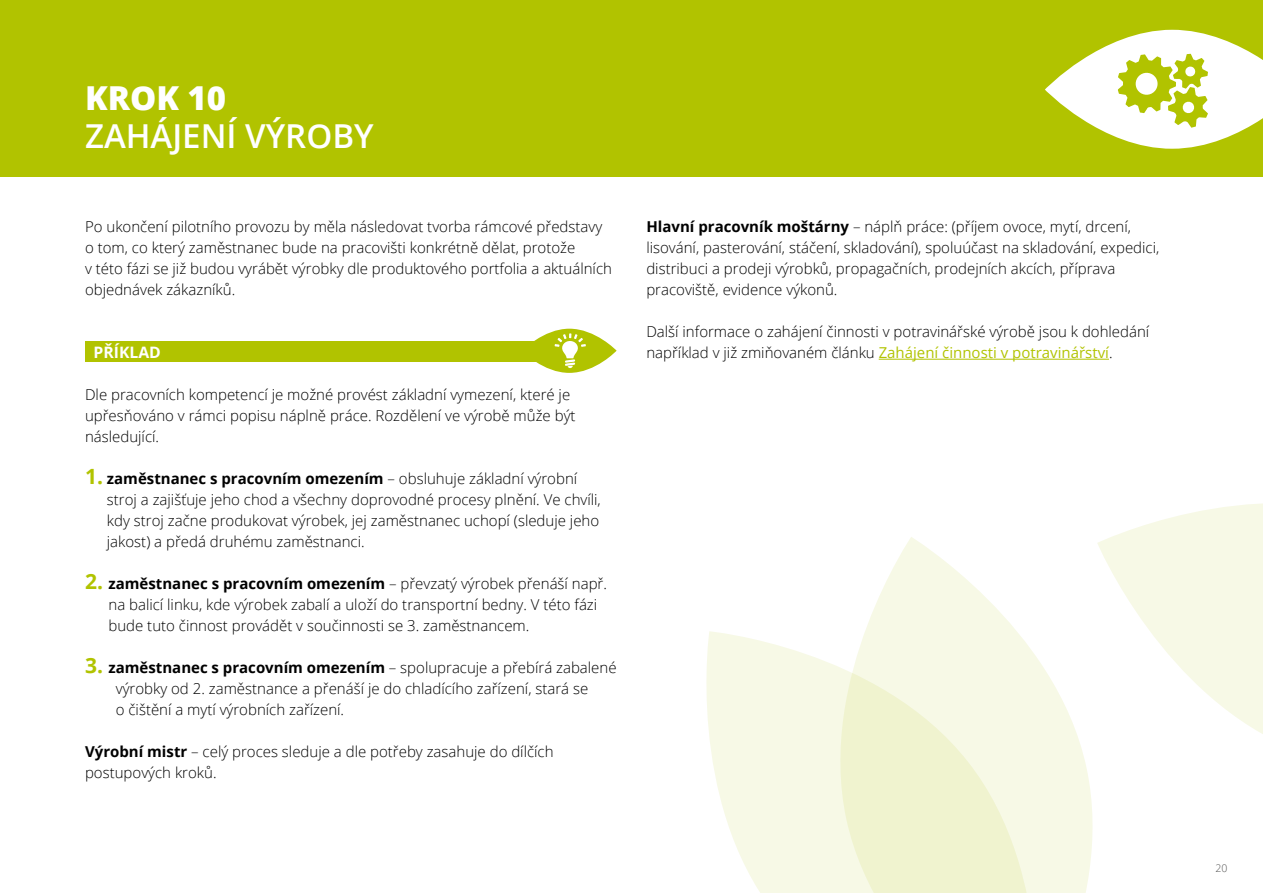
<style>
.page{position:relative;width:1263px;height:893px;background:#fff}
.page>*{position:absolute;margin:0;border:0;box-sizing:border-box;transform-origin:0 0}
.t1{font:600 33px "Open Sans";color:#fff}
.t2{font:800 33px "Open Sans";color:#fff}
.t3{font:700 15.75px "Open Sans";color:#fff}
.t4{font:300 15px/21px "Open Sans";color:#000}
.t5{font:300 10.5px "Open Sans";color:#575756}
.s1{font-weight:700;font-size:21px;color:#b1c300}
.s2{font-weight:700}
.s3{font-weight:400;color:#b1c300}
</style>
<div class="page">
<div style="left:0;top:0;width:1263px;height:176px;background:#b1c300"></div>
<div style="left:85px;top:342px;width:510px;height:20px;background:#b1c300"></div>
<hr style="left:879px;top:359px;width:230px;height:1px;background:#b1c300">
<svg style="left:706px;top:631px;width:110px;height:262px;fill:#f7f9e6"></svg>
<svg style="left:816px;top:537px;width:277px;height:356px;fill:#f7f9e6"></svg>
<svg style="left:1097px;top:503px;width:166px;height:231px;fill:#f7f9e6"></svg>
<svg style="left:522px;top:329px;width:95px;height:44px;fill:#b1c300"></svg>
<svg style="left:554px;top:333px;width:32px;height:35px"></svg>
<svg style="left:1045px;top:30px;width:218px;height:119px"></svg>
<h1 class="t2" style="left:85px;top:73px;width:143px">KROK 10</h1>
<h1 class="t1" style="left:85px;top:113px;width:290px">ZAHÁJENÍ VÝROBY</h1>
<p class="t4" style="left:85px;top:216px;width:528px">Po ukončení pilotního provozu by měla následovat tvorba rámcové představy o tom, co který zaměstnanec bude na pracovišti konkrétně dělat, protože<br>v této fázi se již budou vyrábět výrobky dle produktového portfolia a aktuálních objednávek zákazníků.</p>
<p class="t3" style="left:94px;top:341px;width:69px">PŘÍKLAD</p>
<p class="t4" style="left:85px;top:384px;width:492px">Dle pracovních kompetencí je možné provést základní vymezení, které je upřesňováno v rámci popisu náplně práce. Rozdělení ve výrobě může být následující.</p>
<p class="t4" style="left:107px;top:468px;width:495px;text-indent:-22px"><span class="s1">1.</span> <span class="s2">zaměstnanec s pracovním omezením</span> – obsluhuje základní výrobní stroj a zajišťuje jeho chod a všechny doprovodné procesy plnění. Ve chvíli, kdy stroj začne produkovat výrobek, jej zaměstnanec uchopí (sleduje jeho jakost) a předá druhému zaměstnanci.</p>
<p class="t4" style="left:108px;top:573px;width:500px;text-indent:-23px"><span class="s1">2.</span> <span class="s2">zaměstnanec s pracovním omezením</span> – převzatý výrobek přenáší např. na balicí linku, kde výrobek zabalí a uloží do transportní bedny. V této fázi bude tuto činnost provádět v součinnosti se 3. zaměstnancem.</p>
<p class="t4" style="left:116px;top:657px;width:502px;text-indent:-31px"><span class="s1">3.</span> <span class="s2">zaměstnanec s pracovním omezením</span> – spolupracuje a přebírá zabalené výrobky od 2. zaměstnance a přenáší je do chladícího zařízení, stará se<br>o čištění a mytí výrobních zařízení.</p>
<p class="t4" style="left:85px;top:741px;width:470px"><span class="s2">Výrobní mistr</span> – celý proces sleduje a dle potřeby zasahuje do dílčích postupových kroků.</p>
<p class="t4" style="left:646px;top:216px;width:514px"><span class="s2">Hlavní pracovník moštárny</span> – náplň práce: (příjem ovoce, mytí, drcení, lisování, pasterování, stáčení, skladování), spoluúčast na skladování, expedici, distribuci a prodeji výrobků, propagačních, prodejních akcích, příprava pracoviště, evidence výkonů.</p>
<p class="t4" style="left:646px;top:321px;width:504px">Další informace o zahájení činnosti v potravinářské výrobě jsou k dohledání například v již zmiňovaném článku <span class="s3">Zahájení činnosti v potravinářství</span>.</p>
<p class="t5" style="left:1215px;top:860px;width:13px">20</p>
</div>
